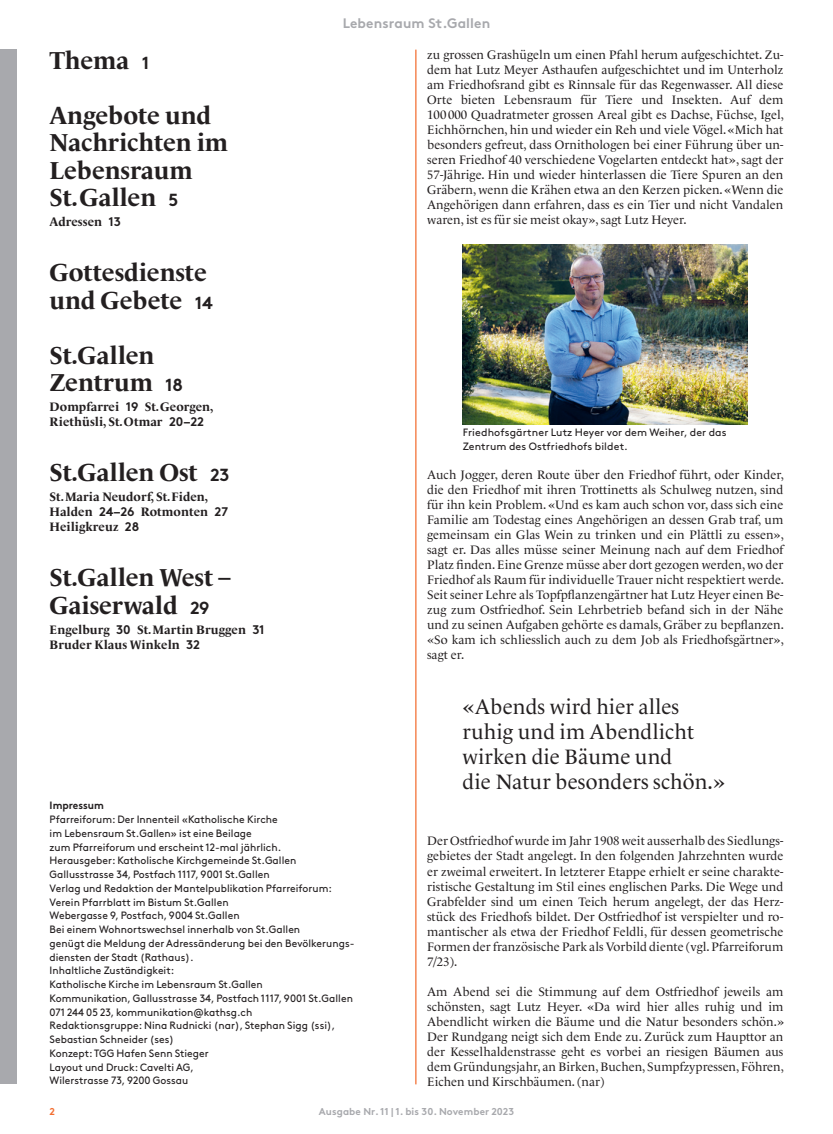
<style>
.page{position:relative;width:833px;height:1134px;background:#fff}
.page>*{position:absolute;margin:0;border:0;box-sizing:border-box;transform-origin:0 0}
.t1{font:700 25px/27.5px "Le Monde Livre Pro";letter-spacing:-.005em;color:#231f20}
.t2{font:21.25px/25px "Le Monde Livre Pro";letter-spacing:.005em;color:#231f20}
.t3{font:700 13.75px "Brown Pro";letter-spacing:.01em;color:#a8a9ad}
.t4{font:12.5px/15px "Le Monde Livre Pro";letter-spacing:.005em;color:#231f20;text-align:justify}
.t5{font:700 12.5px/15px "Le Monde Livre Pro";letter-spacing:.005em;color:#231f20}
.t6{font:10.62px/13.8px "Brown Pro";letter-spacing:.005em;color:#231f20}
.t7{font:700 10.62px "Brown Pro";color:#231f20}
.t8{font:700 10px "Brown Pro";letter-spacing:.01em;color:#a8a9ad}
.t9{font:700 10px "Brown Pro";color:#f36e31}
.s1{font-family:"Brown Pro";font-size:17.5px}
.s2{font-family:"Brown Pro"}
</style>
<div class="page">
<div style="left:0;top:50px;width:17px;height:1034px;background:#a8a9ad"></div>
<hr style="left:415px;top:50px;width:1px;height:1034px;background:#f36e31">
<img style="left:463px;top:244px;width:284px;height:181px">
<h1 class="t1" style="left:50px;top:44px;width:101px">Thema <span class="s1">1</span></h1>
<h1 class="t1" style="left:50px;top:99px;width:180px">Angebote und<br>Nachrichten im<br>Lebensraum<br>St.Gallen <span class="s1">5</span></h1>
<p class="t5" style="left:50px;top:213px;width:73px">Adressen <span class="s2">13</span></p>
<h1 class="t1" style="left:50px;top:256px;width:165px">Gottesdienste und Gebete <span class="s1">14</span></h1>
<h1 class="t1" style="left:50px;top:339px;width:135px">St.Gallen<br>Zentrum <span class="s1">18</span></h1>
<p class="t5" style="left:50px;top:398px;width:165px">Dompfarrei <span class="s2">19</span> St.Georgen,<br>Riethüsli, St.Otmar <span class="s2">20–22</span></p>
<h1 class="t1" style="left:50px;top:456px;width:181px">St.Gallen Ost <span class="s1">23</span></h1>
<p class="t5" style="left:50px;top:488px;width:180px">St.Maria Neudorf, St.Fiden,<br>Halden <span class="s2">24–26</span> Rotmonten <span class="s2">27<br></span>Heiligkreuz <span class="s2">28</span></p>
<h1 class="t1" style="left:50px;top:561px;width:183px">St.Gallen West –<br>Gaiserwald <span class="s1">29</span></h1>
<p class="t5" style="left:50px;top:621px;width:216px">Engelburg <span class="s2">30</span> St.Martin Bruggen <span class="s2">31<br></span>Bruder Klaus Winkeln <span class="s2">32</span></p>
<p class="t3" style="left:343px;top:12px;width:149px">Lebensraum St.Gallen</p>
<p class="t4" style="left:427px;top:46px;width:358px">zu grossen Grashügeln um einen Pfahl herum aufgeschichtet. Zu&shy;dem hat Lutz Meyer Asthaufen aufgeschichtet und im Unterholz am Friedhofsrand gibt es Rinnsale für das Regenwasser. All diese Orte bieten Lebensraum für Tiere und Insekten. Auf dem 100 000 Quadratmeter grossen Areal gibt es Dachse, Füchse, Igel, Eichhörnchen, hin und wieder ein Reh und viele Vögel. «Mich hat besonders gefreut, dass Ornithologen bei einer Führung über un&shy;seren Friedhof 40 verschiedene Vogelarten entdeckt hat», sagt der 57-Jährige. Hin und wieder hinterlassen die Tiere Spuren an den Gräbern, wenn die Krähen etwa an den Kerzen picken. «Wenn die Angehörigen dann erfahren, dass es ein Tier und nicht Vandalen waren, ist es für sie meist okay», sagt Lutz Heyer.</p>
<p class="t6" style="left:463px;top:425px;width:265px">Friedhofsgärtner Lutz Heyer vor dem Weiher, der das<br>Zentrum des Ostfriedhofs bildet.</p>
<p class="t4" style="left:427px;top:466px;width:358px">Auch Jogger, deren Route über den Friedhof führt, oder Kinder, die den Friedhof mit ihren Trottinetts als Schulweg nutzen, sind für ihn kein Problem. «Und es kam auch schon vor, dass sich eine Familie am Todestag eines Angehörigen an dessen Grab traf, um gemeinsam ein Glas Wein zu trinken und ein Plättli zu essen», sagt er. Das alles müsse seiner Meinung nach auf dem Friedhof Platz finden. Eine Grenze müsse aber dort gezogen werden, wo der Friedhof als Raum für individuelle Trauer nicht respektiert werde.<br>Seit seiner Lehre als Topfpflanzengärtner hat Lutz Heyer einen Be&shy;zug zum Ostfriedhof. Sein Lehrbetrieb befand sich in der Nähe und zu seinen Aufgaben gehörte es damals, Gräber zu bepflanzen. «So kam ich schliesslich auch zu dem Job als Friedhofsgärtner», sagt er.</p>
<h2 class="t2" style="left:462px;top:692px;width:264px">«Abends wird hier alles ruhig und im Abendlicht wirken die Bäume und<br>die -Natur besonders schön.»</h2>
<p class="t7" style="left:50px;top:797px;width:56px">Impressum</p>
<p class="t6" style="left:50px;top:812px;width:306px">Pfarreiforum: Der Innenteil «Katholische Kirche<br>im Lebensraum St.Gallen» ist eine Beilage<br>zum Pfarreiforum und erscheint 12-mal jährlich.<br>Herausgeber: Katholische Kirchgemeinde St.Gallen Gallusstrasse 34, Postfach 1117, 9001 St.Gallen<br>Verlag und Redaktion der Mantelpublikation Pfarreiforum:<br>Verein Pfarrblatt im Bistum St.Gallen<br>Webergasse 9, Postfach, 9004 St.Gallen<br>Bei einem Wohnortswechsel innerhalb von St.Gallen<br>genügt die Meldung der Adressänderung bei den Bevölkerungs&shy;diensten der Stadt (Rathaus).<br>Inhaltliche Zuständigkeit:<br>Katholische Kirche im Lebensraum St.Gallen<br>Kommunikation, Gallusstrasse 34, Postfach 1117, 9001 St.Gallen 071 244 05 23, kommunikation@kathsg.ch<br>Redaktionsgruppe: Nina Rudnicki (nar), Stephan Sigg (ssi), Sebastian Schneider (ses)<br>Konzept: TGG Hafen Senn Stieger<br>Layout und Druck: Cavelti AG,<br>Wilerstrasse 73, 9200 Gossau</p>
<p class="t4" style="left:427px;top:832px;width:358px">Der Ostfriedhof wurde im Jahr 1908 weit ausserhalb des Siedlungs&shy;gebietes der Stadt angelegt. In den folgenden Jahrzehnten wurde er zweimal erweitert. In letzterer Etappe erhielt er seine charakte&shy;ristische Gestaltung im Stil eines englischen Parks. Die Wege und Grabfelder sind um einen Teich herum angelegt, der das Herz&shy;stück des Friedhofs bildet. Der Ostfriedhof ist verspielter und ro&shy;mantischer als etwa der Friedhof Feldli, für dessen geometrische Formen der französische Park als Vorbild diente (vgl. Pfarreiforum 7/23).</p>
<p class="t4" style="left:427px;top:982px;width:358px">Am Abend sei die Stimmung auf dem Ostfriedhof jeweils am schönsten, sagt Lutz Heyer. «Da wird hier alles ruhig und im Abendlicht wirken die Bäume und die Natur besonders schön.» Der Rundgang neigt sich dem Ende zu. Zurück zum Haupttor an der Kesselhaldenstrasse geht es vorbei an riesigen Bäumen aus dem Gründungsjahr, an Birken, Buchen, Sumpfzypressen, Föhren, Eichen und Kirschbäumen. (nar)</p>
<p class="t9" style="left:50px;top:1103px;width:7px">2</p>
<p class="t8" style="left:319px;top:1103px;width:197px">Ausgabe Nr. 11 | 1. bis 30. November 2023</p>
</div>
